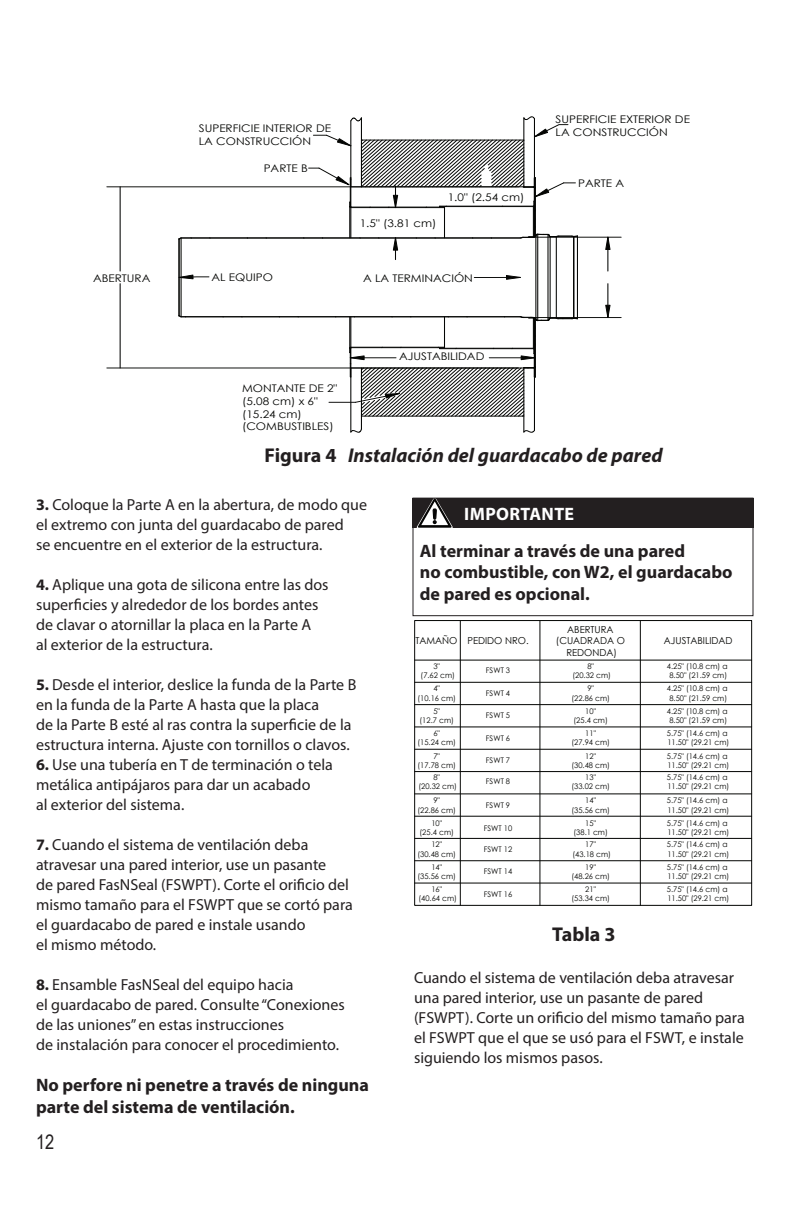
<style>
.page{position:relative;width:792px;height:1224px;background:#fff}
.page>*{position:absolute;margin:0;border:0;box-sizing:border-box;transform-origin:0 0}
.t1{font:italic 700 20px "Myriad Pro";color:#231f20}
.t2{font:700 20px "Myriad Pro";color:#231f20}
.t3{font:20px "Arial Narrow";color:#231f20}
.t4{font:700 18px/21.6px "Myriad Pro";color:#231f20}
.t5{font:700 18px "Myriad Pro";letter-spacing:.02em;color:#fff}
.t6{font:16px/20px "Myriad Pro";color:#231f20}
.t7{font:10.6px/12.6px "Century Gothic";color:#040503;scale:1.12 1}
.t8{font:9.6px/11.6px "Century Gothic";color:#040503;text-align:center}
.t9{font:7.8px/9.2px "Century Gothic";color:#040503;text-align:center}
.s1{font-style:normal}
.s2{font-weight:700}
</style>
<div class="page">
<div style="left:412px;top:498px;width:342px;height:30px;background:#231f20"></div>
<svg style="left:417px;top:497px;width:36px;height:31px"></svg>
<div style="left:433px;top:508px;width:4px;height:12px;border:1px solid #050504"></div>
<div style="left:413px;top:498px;width:340px;height:118px;border:1px solid #231f20"></div>
<div style="left:414px;top:620px;width:338px;height:286px;border:1px solid #040503"></div>
<hr style="left:460px;top:621px;width:1px;height:284px;background:#040503">
<hr style="left:539px;top:621px;width:1px;height:284px;background:#040503">
<hr style="left:640px;top:621px;width:1px;height:284px;background:#040503">
<hr style="left:415px;top:660px;width:337px;height:1px;background:#040503">
<hr style="left:415px;top:682px;width:337px;height:1px;background:#040503">
<hr style="left:415px;top:704px;width:337px;height:1px;background:#040503">
<hr style="left:415px;top:726px;width:337px;height:1px;background:#040503">
<hr style="left:415px;top:749px;width:337px;height:1px;background:#040503">
<hr style="left:415px;top:771px;width:337px;height:1px;background:#040503">
<hr style="left:415px;top:793px;width:337px;height:1px;background:#040503">
<hr style="left:415px;top:816px;width:337px;height:1px;background:#040503">
<hr style="left:415px;top:838px;width:337px;height:1px;background:#040503">
<hr style="left:415px;top:860px;width:337px;height:1px;background:#040503">
<hr style="left:415px;top:883px;width:337px;height:1px;background:#040503">
<hr style="left:107px;top:186px;width:412px;height:1px;background:#040503">
<hr style="left:107px;top:368px;width:412px;height:1px;background:#040503">
<hr style="left:120px;top:187px;width:1px;height:84px;background:#040503">
<hr style="left:120px;top:284px;width:1px;height:84px;background:#040503">
<hr style="left:536px;top:237px;width:85px;height:1px;background:#040503">
<hr style="left:536px;top:317px;width:85px;height:1px;background:#040503">
<hr style="left:608px;top:237px;width:1px;height:34px;background:#040503">
<hr style="left:608px;top:284px;width:1px;height:34px;background:#040503">
<svg style="left:605px;top:305px;width:6px;height:13px"></svg>
<svg style="left:605px;top:236px;width:6px;height:14px"></svg>
<svg style="left:178px;top:116px;width:401px;height:317px"></svg>
<p class="t7" style="left:199px;top:122px;width:120px">SUPERFICIE INTERIOR DE<br>LA CONSTRUCCIÓN</p>
<p class="t7" style="left:264px;top:162px;width:41px">PARTE B</p>
<p class="t7" style="left:93px;top:271px;width:53px">ABERTURA</p>
<p class="t7" style="left:211px;top:271px;width:56px">AL EQUIPO</p>
<p class="t7" style="left:360px;top:217px;width:70px">1.5" (3.81 cm)</p>
<p class="t7" style="left:448px;top:190px;width:70px">1.0" (2.54 cm)</p>
<p class="t7" style="left:363px;top:271px;width:100px">A LA TERMINACIÓN</p>
<p class="t7" style="left:242px;top:382px;width:87px">MONTANTE DE 2" (5.08 cm) x 6" (15.24 cm) (COMBUSTIBLES)</p>
<p class="t7" style="left:399px;top:350px;width:78px">AJUSTABILIDAD</p>
<p class="t7" style="left:556px;top:113px;width:122px">SUPERFICIE EXTERIOR DE<br>LA CONSTRUCCIÓN</p>
<p class="t7" style="left:578px;top:177px;width:43px">PARTE A</p>
<p class="t1" style="left:265px;top:442px;width:400px"><span class="s1">Figura 4</span> Instalación del guardacabo de pared</p>
<p class="t6" style="left:36px;top:494px;width:333px"><span class="s2">3.</span> Coloque la Parte A en la abertura, de modo que el extremo con junta del guardacabo de pared<br>se encuentre en el exterior de la estructura.</p>
<p class="t6" style="left:36px;top:574px;width:294px"><span class="s2">4.</span> Aplique una gota de silicona entre las dos superficies y alrededor de los bordes antes de clavar o atornillar la placa en la Parte A<br>al exterior de la estructura.</p>
<p class="t6" style="left:36px;top:674px;width:322px"><span class="s2">5.</span> Desde el interior, deslice la funda de la Parte B en la funda de la Parte A hasta que la placa<br>de la Parte B esté al ras contra la superficie de la estructura interna. Ajuste con tornillos o clavos.</p>
<p class="t6" style="left:36px;top:754px;width:298px"><span class="s2">6.</span> Use una tubería en T de terminación o tela metálica antipájaros para dar un acabado<br>al exterior del sistema.</p>
<p class="t6" style="left:36px;top:834px;width:318px"><span class="s2">7.</span> Cuando el sistema de ventilación deba atravesar una pared interior, use un pasante<br>de pared FasNSeal (FSWPT). Corte el orificio del mismo tamaño para el FSWPT que se cortó para el guardacabo de pared e instale usando<br>el mismo método.</p>
<p class="t6" style="left:36px;top:974px;width:310px"><span class="s2">8.</span> Ensamble FasNSeal del equipo hacia<br>el guardacabo de pared. Consulte “Conexiones de las uniones” en estas instrucciones<br>de instalación para conocer el procedimiento.</p>
<p class="t4" style="left:36px;top:1074px;width:335px">No perfore ni penetre a través de ninguna parte del sistema de ventilación.</p>
<p class="t5" style="left:464px;top:502px;width:111px">IMPORTANTE</p>
<p class="t4" style="left:420px;top:539px;width:314px">Al terminar a través de una pared<br>no combustible, con W2, el guardacabo de pared es opcional.</p>
<p class="t8" style="left:556px;top:623px;width:71px">ABERTURA (CUADRADA O<br>REDONDA)</p>
<p class="t8" style="left:664px;top:635px;width:70px">AJUSTABILIDAD</p>
<p class="t8" style="left:415px;top:635px;width:115px">TAMAÑO PEDIDO NRO.</p>
<p class="t9" style="left:421px;top:661px;width:36px">3"<br>(7.62 cm)</p>
<p class="t9" style="left:486px;top:666px;width:26px">FSWT 3</p>
<p class="t9" style="left:486px;top:688px;width:26px">FSWT 4</p>
<p class="t9" style="left:486px;top:711px;width:26px">FSWT 5</p>
<p class="t9" style="left:486px;top:733px;width:26px">FSWT 6</p>
<p class="t9" style="left:486px;top:756px;width:26px">FSWT 7</p>
<p class="t9" style="left:486px;top:777px;width:26px">FSWT 8</p>
<p class="t9" style="left:486px;top:800px;width:26px">FSWT 9</p>
<p class="t9" style="left:484px;top:823px;width:30px">FSWT 10</p>
<p class="t9" style="left:484px;top:845px;width:30px">FSWT 12</p>
<p class="t9" style="left:484px;top:867px;width:30px">FSWT 14</p>
<p class="t9" style="left:484px;top:889px;width:30px">FSWT 16</p>
<p class="t9" style="left:572px;top:661px;width:40px">8"<br>(20.32 cm)</p>
<p class="t9" style="left:667px;top:661px;width:62px">4.25" (10.8 cm) a<br>8.50" (21.59 cm)</p>
<p class="t9" style="left:667px;top:684px;width:62px">4.25" (10.8 cm) a<br>8.50" (21.59 cm)</p>
<p class="t9" style="left:667px;top:706px;width:62px">4.25" (10.8 cm) a<br>8.50" (21.59 cm)</p>
<p class="t9" style="left:667px;top:728px;width:64px;text-align:left">5.75" (14.6 cm) a<br>11.50" (29.21 cm)</p>
<p class="t9" style="left:667px;top:751px;width:64px;text-align:left">5.75" (14.6 cm) a<br>11.50" (29.21 cm)</p>
<p class="t9" style="left:667px;top:772px;width:64px;text-align:left">5.75" (14.6 cm) a<br>11.50" (29.21 cm)</p>
<p class="t9" style="left:667px;top:796px;width:64px;text-align:left">5.75" (14.6 cm) a<br>11.50" (29.21 cm)</p>
<p class="t9" style="left:667px;top:818px;width:64px;text-align:left">5.75" (14.6 cm) a<br>11.50" (29.21 cm)</p>
<p class="t9" style="left:667px;top:840px;width:64px;text-align:left">5.75" (14.6 cm) a<br>11.50" (29.21 cm)</p>
<p class="t9" style="left:667px;top:862px;width:64px;text-align:left">5.75" (14.6 cm) a<br>11.50" (29.21 cm)</p>
<p class="t9" style="left:667px;top:885px;width:64px;text-align:left">5.75" (14.6 cm) a<br>11.50" (29.21 cm)</p>
<p class="t9" style="left:417px;top:684px;width:40px">4"<br>(10.16 cm)</p>
<p class="t9" style="left:420px;top:706px;width:36px">5"<br>(12.7 cm)</p>
<p class="t9" style="left:417px;top:728px;width:40px">6"<br>(15.24 cm)</p>
<p class="t9" style="left:417px;top:751px;width:40px">7"<br>(17.78 cm)</p>
<p class="t9" style="left:418px;top:772px;width:40px">8"<br>(20.32 cm)</p>
<p class="t9" style="left:417px;top:796px;width:40px">9"<br>(22.86 cm)</p>
<p class="t9" style="left:420px;top:818px;width:36px">10"<br>(25.4 cm)</p>
<p class="t9" style="left:571px;top:684px;width:40px">9"<br>(22.86 cm)</p>
<p class="t9" style="left:573px;top:706px;width:36px">10"<br>(25.4 cm)</p>
<p class="t9" style="left:571px;top:728px;width:40px">11"<br>(27.94 cm)</p>
<p class="t9" style="left:571px;top:751px;width:40px">12"<br>(30.48 cm)</p>
<p class="t9" style="left:571px;top:772px;width:40px">13"<br>(33.02 cm)</p>
<p class="t9" style="left:571px;top:796px;width:40px">14"<br>(35.56 cm)</p>
<p class="t9" style="left:573px;top:818px;width:36px">15"<br>(38.1 cm)</p>
<p class="t9" style="left:572px;top:840px;width:40px">17"<br>(43.18 cm)</p>
<p class="t9" style="left:571px;top:862px;width:40px">19"<br>(48.26 cm)</p>
<p class="t9" style="left:571px;top:885px;width:40px">21"<br>(53.34 cm)</p>
<p class="t9" style="left:417px;top:840px;width:40px">12"<br>(30.48 cm)</p>
<p class="t9" style="left:417px;top:862px;width:40px">14"<br>(35.56 cm)</p>
<p class="t9" style="left:418px;top:885px;width:40px">16"<br>(40.64 cm)</p>
<p class="t2" style="left:552px;top:921px;width:65px">Tabla 3</p>
<p class="t6" style="left:414px;top:967px;width:332px">Cuando el sistema de ventilación deba atravesar una pared interior, use un pasante de pared (FSWPT). Corte un orificio del mismo tamaño para el FSWPT que el que se usó para el FSWT, e instale siguiendo los mismos pasos.</p>
<p class="t3" style="left:36px;top:1127px;width:20px">12</p>
</div>
